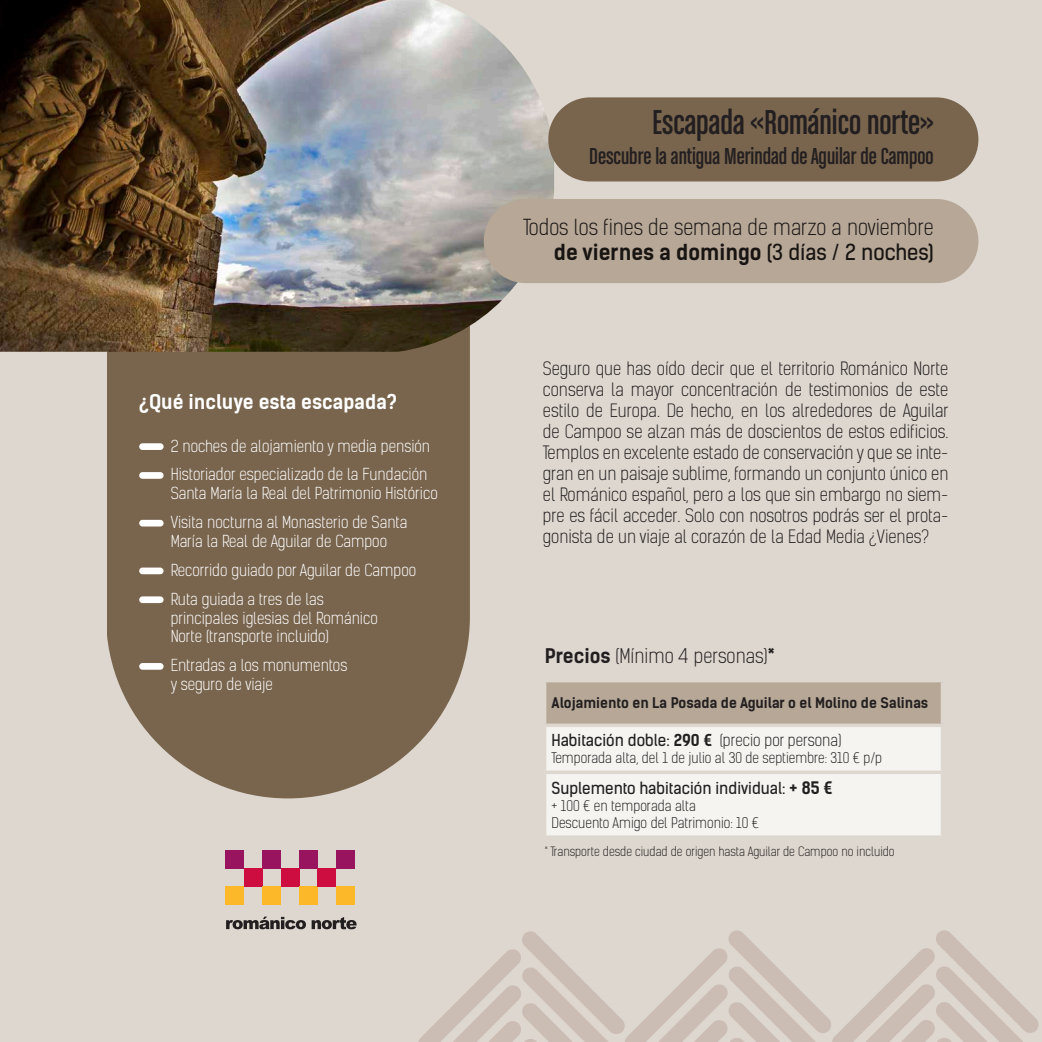
<style>
.page{position:relative;width:1042px;height:1042px;background:#ddd7cf}
.page>*{position:absolute;margin:0;border:0;box-sizing:border-box;transform-origin:0 0}
.t1{font:36.75px "Chalet Comprime Cologne Sixty";color:#231f20}
.t2{font:24.5px "Chalet Comprime Cologne Sixty";color:#231f20}
.t3{font:300 21px/25.2px "Kelson Sans";color:#231f20;text-align:right}
.t4{font:300 19.25px "Kelson Sans";color:#231f20}
.t5{font:700 19.25px "Kelson Sans";color:#fff}
.t6{font:300 17.5px/21px "Kelson Sans";color:#231f20;text-align:justify}
.t7{font:300 15.75px/28.9px "Kelson Sans";color:#fff}
.t8{font:300 15.75px "Kelson Sans";color:#231f20}
.t9{font:15.75px "Kelson Sans";color:#231f20}
.t10{font:300 14px/16.8px "Kelson Sans";color:#231f20}
.t11{font:700 14px "Kelson Sans";color:#231f20}
.t12{font:300 12.25px "Kelson Sans";color:#231f20}
.s1{font-weight:700}
.s2{font-weight:400}
.s3{font-weight:700;font-size:16.45px}
</style>
<div class="page">
<svg style="left:418px;top:930px;width:621px;height:112px"></svg>
<svg style="left:108px;top:352px;width:362px;height:446px;background:#816f59"></svg>
<div style="left:139px;top:443px;width:25px;height:7px;background:#fff;border-radius:3px"></div>
<div style="left:139px;top:472px;width:25px;height:7px;background:#fff;border-radius:3px"></div>
<div style="left:139px;top:520px;width:25px;height:6px;background:#fff;border-radius:3px"></div>
<div style="left:139px;top:567px;width:25px;height:7px;background:#fff;border-radius:3px"></div>
<div style="left:139px;top:596px;width:25px;height:7px;background:#fff;border-radius:3px"></div>
<div style="left:139px;top:663px;width:25px;height:7px;background:#fff;border-radius:3px"></div>
<img style="left:0;top:0;width:554px;height:352px">
<div style="left:548px;top:97px;width:430px;height:84px;background:#79654e;border-radius:42px"></div>
<div style="left:484px;top:199px;width:494px;height:84px;background:#b6a797;border-radius:42px"></div>
<div style="left:262px;top:850px;width:19px;height:19px;background:#99145e"></div>
<div style="left:244px;top:869px;width:18px;height:18px;background:#cd0d40"></div>
<div style="left:299px;top:850px;width:19px;height:19px;background:#99145e"></div>
<div style="left:281px;top:869px;width:18px;height:18px;background:#cd0d40"></div>
<div style="left:299px;top:887px;width:19px;height:18px;background:#fcb828"></div>
<div style="left:262px;top:887px;width:19px;height:18px;background:#fcb828"></div>
<div style="left:336px;top:850px;width:18px;height:19px;background:#99145e"></div>
<div style="left:318px;top:869px;width:18px;height:18px;background:#cd0d40"></div>
<div style="left:336px;top:887px;width:18px;height:18px;background:#fcb828"></div>
<div style="left:225px;top:850px;width:19px;height:19px;background:#99145e"></div>
<div style="left:225px;top:887px;width:19px;height:18px;background:#fcb828"></div>
<svg style="left:226px;top:916px;width:80px;height:13px"></svg>
<svg style="left:312px;top:917px;width:45px;height:12px"></svg>
<div style="left:544px;top:680px;width:398px;height:45px;background:#b6a797"></div>
<div style="left:546px;top:727px;width:394px;height:108px;background:#f5f4f1"></div>
<hr style="left:543px;top:682px;width:3px;height:41px;background:#ddd7cf">
<hr style="left:543px;top:679px;width:401px;height:3px;background:#ddd7cf">
<svg style="left:940px;top:682px;width:3px;height:41px"></svg>
<svg style="left:544px;top:723px;width:399px;height:2px"></svg>
<svg style="left:940px;top:727px;width:1px;height:43px"></svg>
<svg style="left:546px;top:770px;width:395px;height:4px"></svg>
<svg style="left:940px;top:774px;width:1px;height:61px"></svg>
<svg style="left:546px;top:835px;width:395px;height:1px"></svg>
<p class="t5" style="left:139px;top:390px;width:259px">¿Qué incluye esta escapada?</p>
<p class="t7" style="left:171px;top:431px;width:261px">2 noches de alojamiento y media pensión<br>Historiador especializado de la Fundación</p>
<p class="t7" style="left:171px;top:479px;width:268px">Santa María la Real del Patrimonio Histórico<br>Visita nocturna al Monasterio de Santa</p>
<p class="t7" style="left:171px;top:527px;width:247px">María la Real de Aguilar de Campoo<br>Recorrido guiado por Aguilar de Campoo<br>Ruta guiada a tres de las</p>
<p class="t7" style="left:171px;top:608px;width:209px;line-height:18.9px">principales iglesias del Románico<br>Norte (transporte incluido)</p>
<p class="t7" style="left:171px;top:656px;width:178px;line-height:18.9px">Entradas a los monumentos y seguro de viaje</p>
<h1 class="t1" style="left:652px;top:102px;width:283px">Escapada «Románico norte»</h1>
<h2 class="t2" style="left:589px;top:143px;width:346px">Descubre la antigua Merindad de Aguilar de Campoo</h2>
<p class="t3" style="left:523px;top:215px;width:412px">Todos los fines de semana de marzo a noviembre <span class="s1">de viernes a domingo</span> <span class="s2">(3 días / 2 noches)</span></p>
<p class="t6" style="left:543px;top:358px;width:407px">Seguro que has oído decir que el territorio Románico Norte conserva la mayor concentración de testimonios de este estilo de Europa. De hecho, en los alrededores de Aguilar de Campoo se alzan más de doscientos de estos edificios.<br>Templos en excelente estado de conservación y que se inte&shy;gran en un paisaje sublime, formando un conjunto único en el Románico español, pero a los que sin embargo no siem&shy;pre es fácil acceder. Solo con nosotros podrás ser el prota&shy;gonista de un viaje al corazón de la Edad Media ¿Vienes?</p>
<p class="t4" style="left:545px;top:644px;width:231px"><span class="s1">Precios</span> (Mínimo 4 personas)<span class="s1">*</span></p>
<p class="t11" style="left:551px;top:694px;width:378px">Alojamiento en La Posada de Aguilar o el Molino de Salinas</p>
<p class="t8" style="left:551px;top:731px;width:291px"><span class="s2">Habitación doble:</span> <span class="s1">290 €</span> (precio por persona)</p>
<p class="t10" style="left:551px;top:750px;width:332px">Temporada alta, del 1 de julio al 30 de septiembre: 310 € p/p</p>
<p class="t9" style="left:551px;top:778px;width:282px">Suplemento habitación individual: <span class="s3">+ 85 €</span></p>
<p class="t10" style="left:551px;top:797px;width:209px">+ 100 € en temporada alta<br>Descuento Amigo del Patrimonio: 10 €</p>
<p class="t12" style="left:545px;top:844px;width:351px">* Transporte desde ciudad de origen hasta Aguilar de Campoo no incluido</p>
</div>
